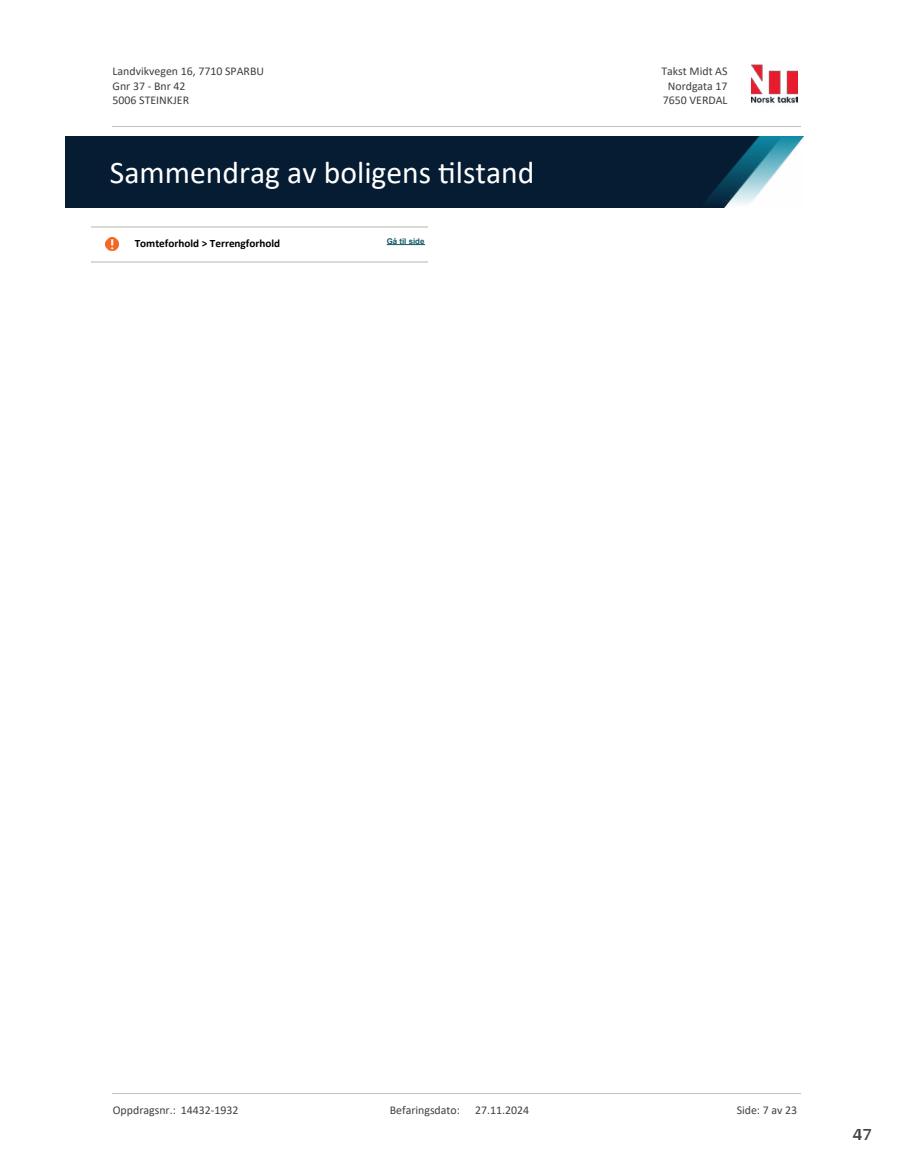
<style>
.page{position:relative;width:915px;height:1172px;background:#fff}
.page>*{position:absolute;margin:0;border:0;box-sizing:border-box;transform-origin:0 0}
.t1{font:31.65px "Calibri";color:#fff}
.t2{font:700 18px "Arya";color:#414749}
.t3{font:11.85px/14.5px "Calibri";color:#404040}
.t4{font:700 11.25px "Calibri";color:#000}
.t5{font:700 7.95px "Arial";color:#115965}
</style>
<div class="page">
<hr style="left:91px;top:227px;width:41px;height:1px;background:#d7dbd3">
<hr style="left:132px;top:227px;width:62px;height:1px;background:#d7dbd3">
<hr style="left:194px;top:227px;width:66px;height:1px;background:#d7dbd3">
<hr style="left:260px;top:227px;width:124px;height:1px;background:#d7dbd3">
<hr style="left:384px;top:227px;width:43px;height:1px;background:#d7dbd3">
<svg style="left:106px;top:237px;width:12px;height:13px"></svg>
<hr style="left:386px;top:244px;width:39px;height:1px;background:#115965">
<hr style="left:91px;top:261px;width:41px;height:1px;background:#d7dbd3">
<hr style="left:132px;top:261px;width:62px;height:1px;background:#d7dbd3">
<hr style="left:194px;top:261px;width:66px;height:1px;background:#d7dbd3">
<hr style="left:260px;top:261px;width:124px;height:1px;background:#d7dbd3">
<hr style="left:384px;top:261px;width:43px;height:1px;background:#d7dbd3">
<img style="left:751px;top:64px;width:46px;height:40px">
<hr style="left:113px;top:127px;width:687px;height:1px;background:#c0c0c0">
<img style="left:65px;top:137px;width:738px;height:71px">
<hr style="left:113px;top:1093px;width:687px;height:1px;background:#c0c0c0">
<p class="t3" style="left:113px;top:64px;width:153px">Landvikvegen 16, 7710 SPARBU<br>Gnr 37 - Bnr 42<br>5006 STEINKJER</p>
<p class="t3" style="left:661px;top:64px;width:68px">Takst Midt AS</p>
<p class="t3" style="left:667px;top:78px;width:61px">Nordgata 17</p>
<p class="t3" style="left:662px;top:93px;width:66px">7650 VERDAL</p>
<h1 class="t1" style="left:110px;top:150px;width:426px">Sammendrag av boligens 琀椀lstand</h1>
<p class="t4" style="left:135px;top:236px;width:147px">Tomteforhold &gt; Terrengforhold</p>
<p class="t5" style="left:386px;top:235px;width:39px">Gå til side</p>
<p class="t3" style="left:113px;top:1102px;width:127px">Oppdragsnr.: 14432-1932</p>
<p class="t3" style="left:389px;top:1102px;width:72px">Befaringsdato:</p>
<p class="t3" style="left:475px;top:1102px;width:55px">27.11.2024</p>
<p class="t3" style="left:736px;top:1102px;width:62px">Side: 7 av 23</p>
<h2 class="t2" style="left:852px;top:1123px;width:21px">47</h2>
</div>
